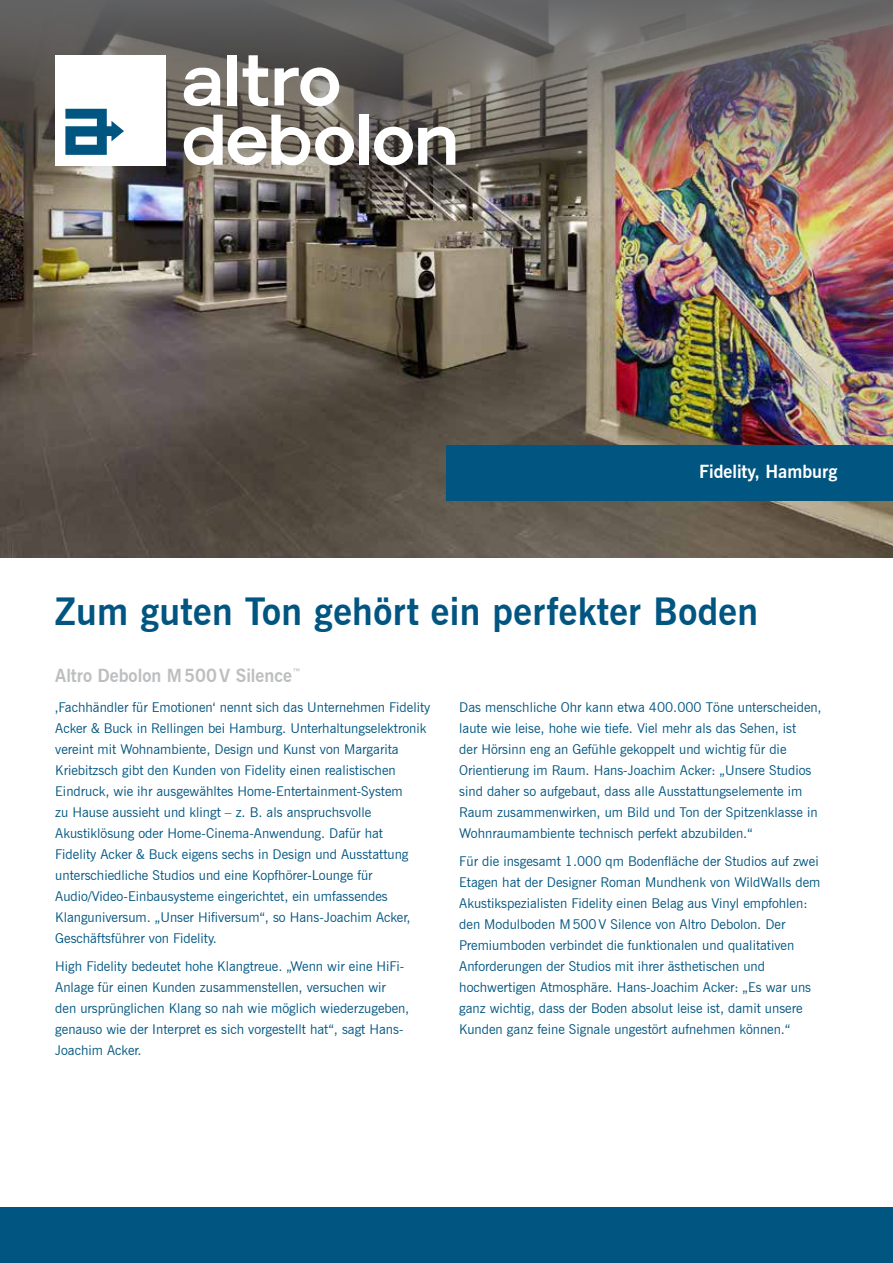
<style>
.page{position:relative;width:893px;height:1263px;background:#fff}
.page>*{position:absolute;margin:0;border:0;box-sizing:border-box;transform-origin:0 0}
.t1{font:700 37.5px "News Gothic BT";letter-spacing:.01em;color:#005581}
.t2{font:700 18px "News Gothic BT";color:#bcbec0}
.t3{font:700 18px "News Gothic BT";color:#fff}
.t4{font:13.5px/21px "News Gothic BT";color:#005581}
</style>
<div class="page">
<img style="left:0;top:198px;width:893px;height:359px">
<img style="left:0;top:0;width:893px;height:198px">
<div style="left:447px;top:445px;width:446px;height:56px;background:#005581"></div>
<div style="left:0;top:1208px;width:893px;height:55px;background:#005581"></div>
<div style="left:227px;top:55px;width:10px;height:50px;background:#fff"></div>
<svg style="left:275px;top:67px;width:64px;height:39px"></svg>
<svg style="left:184px;top:68px;width:36px;height:38px"></svg>
<svg style="left:243px;top:55px;width:25px;height:51px"></svg>
<div style="left:55px;top:55px;width:110px;height:110px;background:#fff"></div>
<svg style="left:65px;top:109px;width:59px;height:46px"></svg>
<div style="left:359px;top:115px;width:9px;height:50px;background:#fff"></div>
<svg style="left:374px;top:127px;width:81px;height:38px"></svg>
<svg style="left:184px;top:115px;width:170px;height:50px"></svg>
<h2 class="t3" style="left:699px;top:461px;width:140px">Fidelity, Hamburg</h2>
<h1 class="t1" style="left:55px;top:589px;width:704px">Zum guten Ton gehört ein perfekter Boden</h1>
<h2 class="t2" style="left:55px;top:664px;width:247px">Altro Debolon M500V Silence<sup>™</sup></h2>
<p class="t4" style="left:55px;top:697px;width:377px">‚Fachhändler für Emotionen‘ nennt sich das Unternehmen Fidelity Acker &amp; Buck in Rellingen bei Hamburg. Unterhaltungselektronik vereint mit Wohnambiente, Design und Kunst von Margarita Kriebitzsch gibt den Kunden von Fidelity einen realistischen Eindruck, wie ihr ausgewähltes Home-Entertainment-System<br>zu Hause aussieht und klingt – z. B. als anspruchsvolle Akustiklösung oder Home-Cinema-Anwendung. Dafür hat<br>Fidelity Acker &amp; Buck eigens sechs in Design und Ausstattung unterschiedliche Studios und eine Kopfhörer-Lounge für Audio/Video-Einbausysteme eingerichtet, ein umfassendes Klanguniversum. „Unser Hifiversum“, so Hans-Joachim Acker, Geschäftsführer von Fidelity.</p>
<p class="t4" style="left:55px;top:955px;width:356px">High Fidelity bedeutet hohe Klangtreue. „Wenn wir eine HiFi-Anlage für einen Kunden zusammenstellen, versuchen wir den ursprünglichen Klang so nah wie möglich wiederzugeben, genauso wie der Interpret es sich vorgestellt hat“, sagt Hans-Joachim Acker.</p>
<p class="t4" style="left:459px;top:697px;width:364px">Das menschliche Ohr kann etwa 400.000 Töne unterscheiden, laute wie leise, hohe wie tiefe. Viel mehr als das Sehen, ist<br>der Hörsinn eng an Gefühle gekoppelt und wichtig für die Orientierung im Raum. Hans-Joachim Acker: „Unsere Studios sind daher so aufgebaut, dass alle Ausstattungselemente im Raum zusammenwirken, um Bild und Ton der Spitzenklasse in Wohnraumambiente technisch perfekt abzubilden.“</p>
<p class="t4" style="left:459px;top:850px;width:363px">Für die insgesamt 1.000 qm Bodenfläche der Studios auf zwei Etagen hat der Designer Roman Mundhenk von WildWalls dem Akustikspezialisten Fidelity einen Belag aus Vinyl empfohlen: den Modulboden M500V Silence von Altro Debolon. Der Premiumboden verbindet die funktionalen und qualitativen Anforderungen der Studios mit ihrer ästhetischen und hochwertigen Atmosphäre. Hans-Joachim Acker: „Es war uns ganz wichtig, dass der Boden absolut leise ist, damit unsere Kunden ganz feine Signale ungestört aufnehmen können.“</p>
</div>
